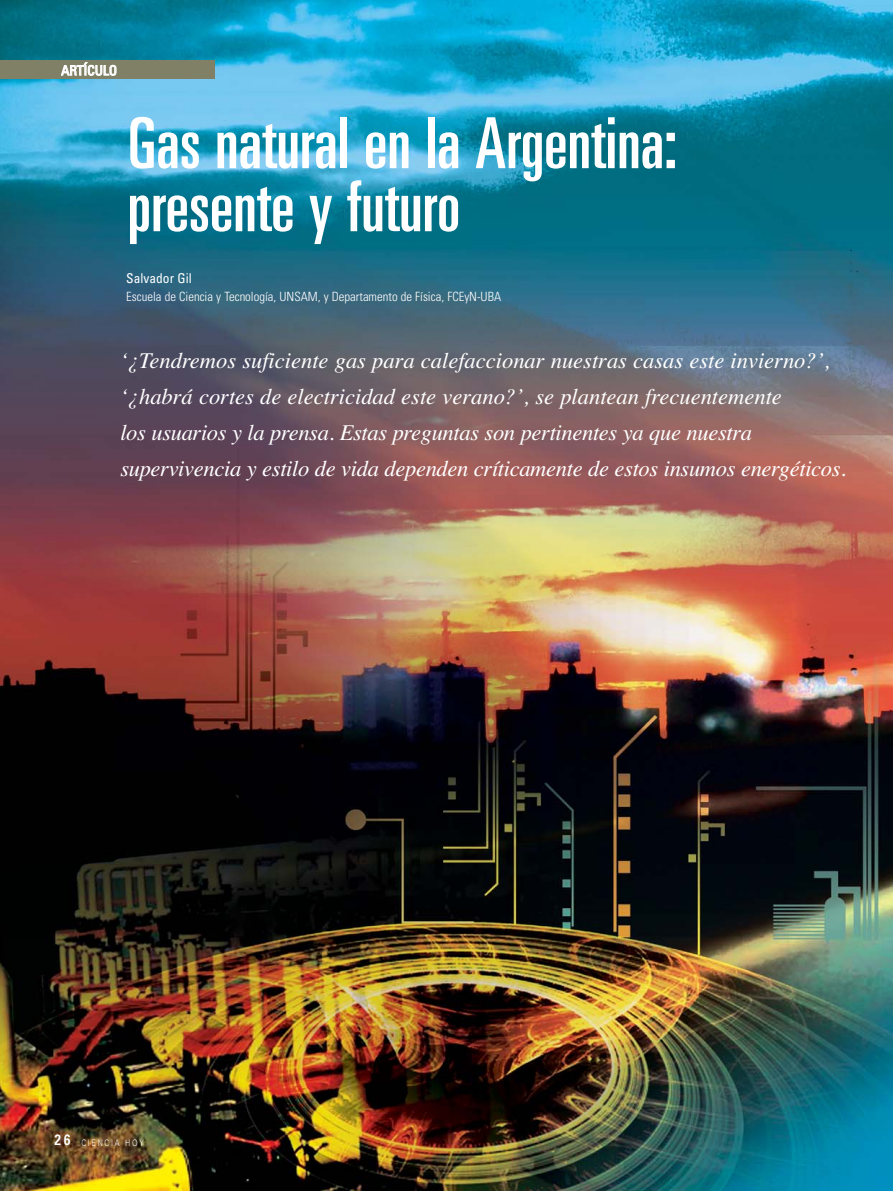
<style>
.page{position:relative;width:893px;height:1191px;background:#fff}
.page>*{position:absolute;margin:0;border:0;box-sizing:border-box;transform-origin:0 0}
.t1{font:ultra-condensed 70.5px/63px "Univers";color:#fff}
.t2{font:italic 22.5px/36px "Times";letter-spacing:-.015em;color:#fff}
.t3{font:condensed 13.5px "Univers";color:#fff}
.t4{font:300 condensed 12.75px "Univers";color:#fff}
.t5{font:300 9px "Univers";letter-spacing:.24em;color:#fff;scale:.8 1}
.s1{font-weight:700;font-size:15px}
</style>
<div class="page">
<img style="left:0;top:1px;width:893px;height:1190px">
<div style="left:0;top:60px;width:215px;height:19px;background:#808066"></div>
<p class="t3" style="left:61px;top:65px;width:57px">ARTÍCULO</p>
<h1 class="t1" style="left:128px;top:117px;width:551px">Gas natural en la Argentina: presente y futuro</h1>
<p class="t3" style="left:126px;top:274px;width:67px">Salvador Gil</p>
<p class="t4" style="left:126px;top:291px;width:376px">Escuela de Ciencia y Tecnología, UNSAM, y Departamento de Física, FCEyN-UBA</p>
<p class="t2" style="left:120px;top:345px;width:727px">‘¿Tendremos suficiente gas para calefaccionar nuestras casas este invierno?’, ‘¿habrá cortes de electricidad este verano?’, se plantean frecuentemente<br>los usuarios y la prensa. Estas preguntas son pertinentes ya que nuestra supervivencia y estilo de vida dependen críticamente de estos insumos energéticos.</p>
<p class="t5" style="left:54px;top:1139px;width:113px"><span class="s1">26</span> CIENCIA HOY</p>
</div>
